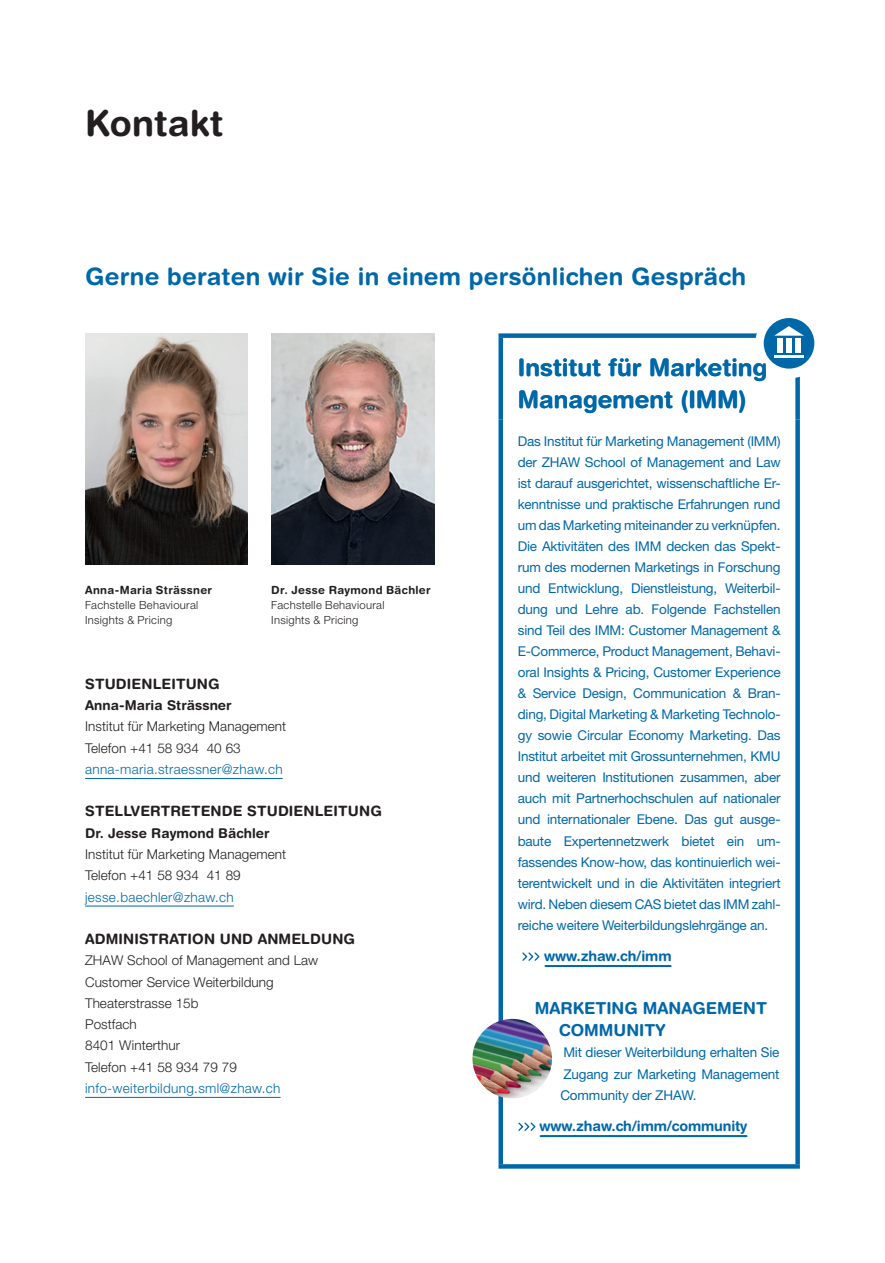
<style>
.page{position:relative;width:885px;height:1263px;background:#fff}
.page>*{position:absolute;margin:0;border:0;box-sizing:border-box;transform-origin:0 0}
.t1{font:700 36px "Helvetica Rounded LT Std";letter-spacing:.005em;color:#231f20}
.t2{font:700 24px/31.5px "Helvetica Rounded LT Std";letter-spacing:.01em;color:#0068a9}
.t3{font:700 16.5px/22.5px "Helvetica Rounded LT Std";color:#0068a9}
.t4{font:700 14.25px "Helvetica Rounded LT Std";letter-spacing:.01em;color:#231f20}
.t5{font:700 14.25px "Helvetica Rounded LT Std";letter-spacing:-.01em;color:#0068a9}
.t6{font:13.5px/21px "Helvetica Neue LT Pro";letter-spacing:-.015em;color:#0068a9;text-align:justify}
.t7{font:300 13.5px/21.3px "Helvetica Neue LT Pro";letter-spacing:.005em;color:#231f20}
.t8{font:300 13.5px "Helvetica Neue LT Pro";letter-spacing:.025em;color:#0068a9}
.t9{font:700 13.5px "Helvetica Rounded LT Std";letter-spacing:.005em;color:#231f20}
.t10{font:300 11.25px/15px "Helvetica Neue LT Pro";letter-spacing:.025em;color:#231f20}
.t11{font:700 11.25px "Helvetica Rounded LT Std";letter-spacing:.03em;color:#231f20}
</style>
<div class="page">
<img style="left:271px;top:333px;width:163px;height:231px">
<img style="left:85px;top:333px;width:163px;height:231px">
<hr style="left:85px;top:778px;width:198px;height:1px;background:#0068a9">
<hr style="left:85px;top:906px;width:149px;height:1px;background:#0068a9">
<hr style="left:85px;top:1097px;width:195px;height:1px;background:#0068a9">
<svg style="left:518px;top:1122px;width:228px;height:15px"></svg>
<div style="left:498px;top:333px;width:301px;height:5px;background:#0068a9"></div>
<div style="left:498px;top:338px;width:5px;height:82px;background:#0068a9"></div>
<svg style="left:795px;top:377px;width:4px;height:43px"></svg>
<div style="left:498px;top:420px;width:5px;height:744px;background:#0068a9"></div>
<svg style="left:795px;top:420px;width:4px;height:744px;background:#1976b1"></svg>
<div style="left:498px;top:1164px;width:301px;height:5px;background:#0068a9"></div>
<svg style="left:522px;top:952px;width:148px;height:15px"></svg>
<div style="left:755px;top:310px;width:68px;height:68px;background:#fff;border-radius:50%"></div>
<div style="left:763px;top:318px;width:51px;height:51px;background:#0068a9;border-radius:50%"></div>
<svg style="left:774px;top:326px;width:29px;height:10px"></svg>
<hr style="left:774px;top:355px;width:29px;height:2px;background:#fff">
<div style="left:776px;top:338px;width:6px;height:15px;background:#fff"></div>
<div style="left:786px;top:338px;width:5px;height:15px;background:#fff"></div>
<div style="left:795px;top:338px;width:6px;height:15px;background:#fff"></div>
<img style="left:472px;top:1019px;width:80px;height:79px;border-radius:40px">
<h1 class="t1" style="left:85px;top:101px;width:140px">Kontakt</h1>
<h2 class="t2" style="left:85px;top:260px;width:662px">Gerne beraten wir Sie in einem persönlichen Gespräch</h2>
<p class="t11" style="left:85px;top:583px;width:128px">Anna-Maria Strässner</p>
<p class="t10" style="left:85px;top:597px;width:115px">Fachstelle Behavioural<br>Insights &amp; Pricing</p>
<p class="t11" style="left:271px;top:583px;width:161px">Dr. Jesse Raymond Bächler</p>
<p class="t10" style="left:271px;top:597px;width:115px">Fachstelle Behavioural<br>Insights &amp; Pricing</p>
<p class="t4" style="left:85px;top:675px;width:136px">STUDIENLEITUNG</p>
<p class="t9" style="left:85px;top:697px;width:148px">Anna-Maria Strässner</p>
<p class="t7" style="left:85px;top:716px;width:202px">Institut für Marketing Management<br>Telefon +41 58 934 40 63</p>
<p class="t8" style="left:85px;top:761px;width:199px">anna-maria.straessner@zhaw.ch</p>
<p class="t4" style="left:85px;top:803px;width:298px">STELLVERTRETENDE STUDIENLEITUNG</p>
<p class="t9" style="left:85px;top:825px;width:186px">Dr. Jesse Raymond Bächler</p>
<p class="t7" style="left:85px;top:843px;width:202px">Institut für Marketing Management<br>Telefon +41 58 934 41 89</p>
<p class="t8" style="left:85px;top:888px;width:150px">jesse.baechler@zhaw.ch</p>
<p class="t4" style="left:85px;top:930px;width:271px">ADMINISTRATION UND ANMELDUNG</p>
<p class="t7" style="left:85px;top:949px;width:234px">ZHAW School of Management and Law<br>Customer Service Weiterbildung<br>Theaterstrasse 15b<br>Postfach<br>8401 Winterthur<br>Telefon +41 58 934 79 79</p>
<p class="t8" style="left:85px;top:1080px;width:197px">info-weiterbildung.sml@zhaw.ch</p>
<h2 class="t2" style="left:518px;top:351px;width:251px">Institut für Marketing<br>Management (IMM)</h2>
<p class="t6" style="left:517px;top:431px;width:264px">Das Institut für Marketing Management (IMM) der ZHAW School of Management and Law ist darauf ausgerichtet, wissenschaftliche Er&shy;kenntnisse und praktische Erfahrungen rund um das Marketing miteinander zu verknüpfen.<br>Die Aktivitäten des IMM decken das Spekt&shy;rum des modernen Marketings in Forschung und Entwicklung, Dienstleistung, Weiterbil&shy;dung und Lehre ab. Folgende Fachstellen sind Teil des IMM: Customer Management &amp; E-Commerce, Product Management, Behavi&shy;oral Insights &amp; Pricing, Customer Experience &amp; Service Design, Communication &amp; Bran&shy;ding, Digital Marketing &amp; Marketing Technolo&shy;gy sowie Circular Economy Marketing. Das Institut arbeitet mit Grossunternehmen, KMU und weiteren Institutionen zusammen, aber auch mit Partnerhochschulen auf nationaler und internationaler Ebene. Das gut ausge&shy;baute Expertennetzwerk bietet ein um&shy;fassendes Know-how, das kontinuierlich wei&shy;terentwickelt und in die Aktivitäten integriert wird. Neben diesem CAS bietet das IMM zahl&shy;reiche weitere Weiterbildungslehrgänge an.</p>
<p class="t5" style="left:544px;top:947px;width:129px">www.zhaw.ch/imm</p>
<p class="t3" style="left:558px;top:996px;width:210px;text-indent:-24px">MARKETING MANAGEMENT<br>COMMUNITY</p>
<p class="t6" style="left:560px;top:1042px;width:220px">Mit dieser Weiterbildung erhalten Sie Zugang zur Marketing Management Community der ZHAW.</p>
<p class="t5" style="left:539px;top:1117px;width:209px">www.zhaw.ch/imm/community</p>
</div>
